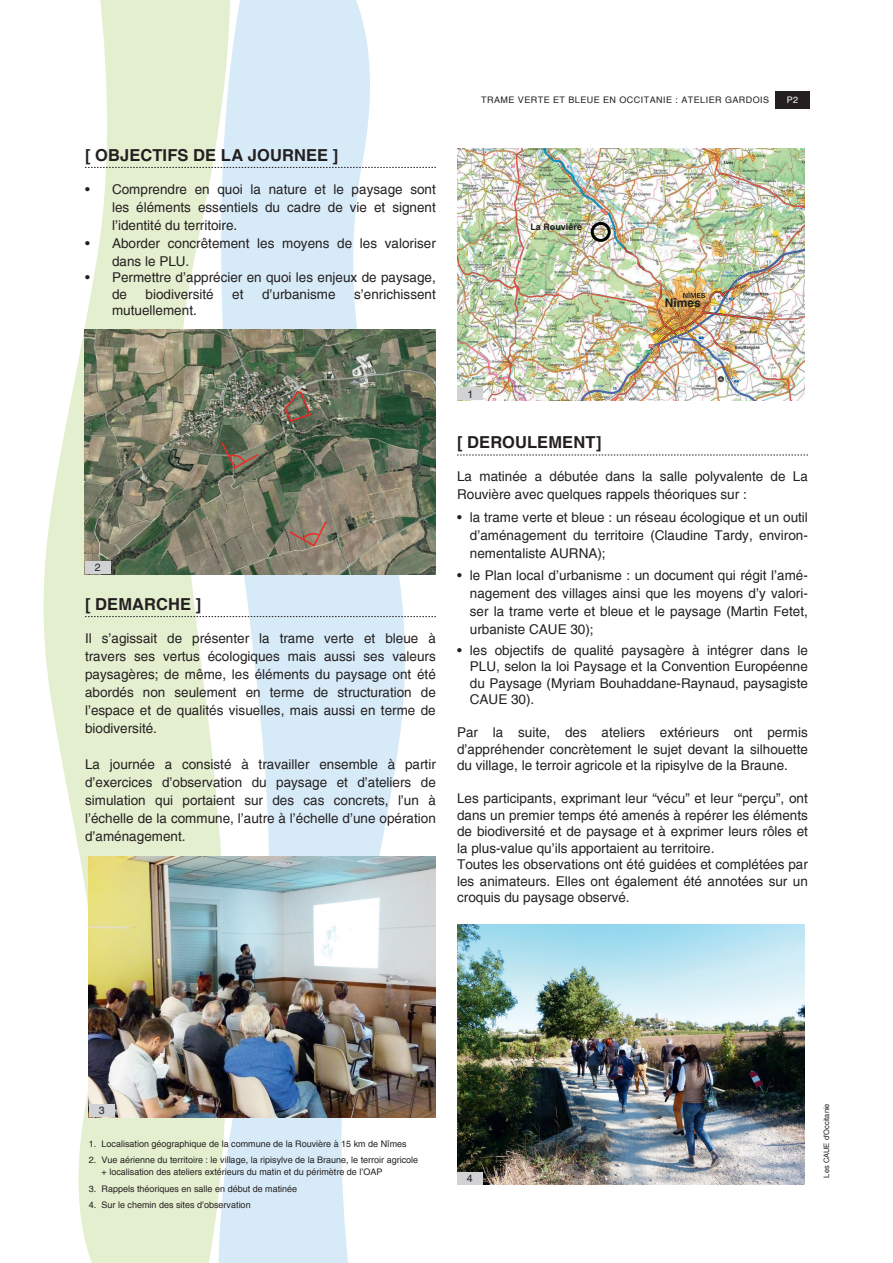
<style>
.page{position:relative;width:893px;height:1263px;background:#fff}
.page>*{position:absolute;margin:0;border:0;box-sizing:border-box;transform-origin:0 0}
.t1{font:700 16.5px "Helvetica";letter-spacing:.005em;color:#231f20}
.t2{font:13.5px/18px "Helvetica";color:#231f20;text-align:justify}
.t3{font:700 12px "Helvetica";color:#231f20}
.t4{font:10.5px "Helvetica";color:#231f20}
.t5{font:9px/12px "Helvetica";color:#231f20}
.t6{font:9px "Helvetica";letter-spacing:.05em;color:#231f20}
.t7{font:700 9px "Helvetica";color:#231f20}
.t8{font:9px "Helvetica";color:#fff}
.t9{font:7.5px "Helvetica";color:#231f20}
</style>
<div class="page">
<div style="left:775px;top:91px;width:34px;height:17px;background:#231f20"></div>
<svg style="left:43px;top:0;width:173px;height:1263px;fill:#e4efcf"></svg>
<svg style="left:216px;top:0;width:190px;height:1263px;fill:#d7eaf7"></svg>
<svg style="left:85px;top:167px;width:351px;height:1px"></svg>
<svg style="left:457px;top:455px;width:351px;height:1px"></svg>
<svg style="left:85px;top:616px;width:351px;height:1px"></svg>
<img style="left:457px;top:149px;width:24px;height:251px">
<img style="left:481px;top:149px;width:323px;height:251px">
<img style="left:566px;top:149px;width:214px;height:251px">
<img style="left:718px;top:215px;width:27px;height:12px">
<img style="left:628px;top:344px;width:14px;height:14px">
<img style="left:565px;top:290px;width:14px;height:3px">
<div style="left:591px;top:222px;width:20px;height:20px;border:3px solid #000;border-radius:50%"></div>
<div style="left:458px;top:387px;width:25px;height:13px;background:#d1d2d4"></div>
<img style="left:89px;top:857px;width:347px;height:260px">
<div style="left:89px;top:1104px;width:25px;height:13px;background:#d1d2d4"></div>
<img style="left:85px;top:330px;width:351px;height:244px">
<div style="left:85px;top:561px;width:26px;height:13px;background:#d1d2d4"></div>
<svg style="left:288px;top:520px;width:40px;height:28px"></svg>
<svg style="left:220px;top:441px;width:40px;height:29px"></svg>
<svg style="left:283px;top:390px;width:29px;height:33px"></svg>
<img style="left:457px;top:924px;width:347px;height:261px">
<div style="left:457px;top:1172px;width:26px;height:13px;background:#d1d2d4"></div>
<p class="t1" style="left:85px;top:145px;width:255px">[ OBJECTIFS DE LA JOURNEE ]</p>
<p class="t2" style="left:112px;top:180px;width:325px;text-indent:-27px">• Comprendre en quoi la nature et le paysage sont les éléments essentiels du cadre de vie et signent l’identité du territoire.</p>
<p class="t2" style="left:112px;top:234px;width:325px;text-indent:-27px">• Aborder concrêtement les moyens de les valoriser dans le PLU.</p>
<p class="t2" style="left:112px;top:270px;width:325px;line-height:16.5px;text-indent:-27px">• Permettre d’apprécier en quoi les enjeux de paysage, de</p>
<p class="t2" style="left:146px;top:285px;width:70px">biodiversité</p>
<p class="t2" style="left:232px;top:285px;width:13px">et</p>
<p class="t2" style="left:262px;top:285px;width:75px">d’urbanisme</p>
<p class="t2" style="left:354px;top:285px;width:83px">s’enrichissent</p>
<p class="t2" style="left:112px;top:302px;width:86px">mutuellement.</p>
<p class="t6" style="left:481px;top:95px;width:290px">TRAME VERTE ET BLEUE EN OCCITANIE : ATELIER GARDOIS</p>
<p class="t8" style="left:787px;top:95px;width:13px">P2</p>
<p class="t7" style="left:530px;top:221px;width:53px">La Rouvière</p>
<p class="t3" style="left:665px;top:296px;width:38px">Nîmes</p>
<p class="t4" style="left:95px;top:561px;width:7px">2</p>
<p class="t1" style="left:85px;top:594px;width:118px">[ DEMARCHE ]</p>
<p class="t2" style="left:85px;top:630px;width:352px">Il s’agissait de présenter la trame verte et bleue à travers ses vertus écologiques mais aussi ses valeurs paysagères; de même, les éléments du paysage ont été abordés non seulement en terme de structuration de l’espace et de qualités visuelles, mais aussi en terme de biodiversité.</p>
<p class="t2" style="left:85px;top:756px;width:352px">La journée a consisté à travailler ensemble à partir d’exercices d’observation du paysage et d’ateliers de simulation qui portaient sur des cas concrets, l’un à l’échelle de la commune, l’autre à l’échelle d’une opération d’aménagement.</p>
<p class="t4" style="left:467px;top:388px;width:7px">1</p>
<p class="t1" style="left:457px;top:432px;width:146px">[ DEROULEMENT]</p>
<p class="t2" style="left:457px;top:468px;width:352px">La matinée a débutée dans la salle polyvalente de La<br>Rouvière avec quelques rappels théoriques sur :</p>
<p class="t2" style="left:470px;top:508px;width:340px;text-indent:-13px">• la trame verte et bleue : un réseau écologique et un outil d’aménagement du territoire (Claudine Tardy, environ&shy;nementaliste AURNA);</p>
<p class="t2" style="left:470px;top:567px;width:340px;text-indent:-13px">• le Plan local d’urbanisme : un document qui régit l’amé&shy;nagement des villages ainsi que les moyens d’y valori&shy;ser la trame verte et bleue et le paysage (Martin Fetet, urbaniste CAUE 30);</p>
<p class="t2" style="left:470px;top:642px;width:340px;line-height:16.5px;text-indent:-13px">• les objectifs de qualité paysagère à intégrer dans le PLU, selon la loi Paysage et la Convention Européenne du Paysage (Myriam Bouhaddane-Raynaud, paysagiste CAUE 30).</p>
<p class="t2" style="left:457px;top:724px;width:352px;line-height:16.5px">Par la suite, des ateliers extérieurs ont permis d’appréhender concrètement le sujet devant la silhouette du village, le terroir agricole et la ripisylve de la Braune.</p>
<p class="t2" style="left:457px;top:790px;width:352px;line-height:16.5px;text-align:left">Les participants, exprimant leur “vécu” et leur “perçu”, ont dans un premier temps été amenés à repérer les éléments de biodiversité et de paysage et à exprimer leurs rôles et la plus-value qu’ils apportaient au territoire.<br>Toutes les observations ont été guidées et complétées par les animateurs. Elles ont également été annotées sur un croquis du paysage observé.</p>
<p class="t4" style="left:99px;top:1104px;width:7px">3</p>
<p class="t5" style="left:89px;top:1138px;width:319px">1. Localisation géographique de la commune de la Rouvière à 15 km de Nîmes</p>
<p class="t5" style="left:102px;top:1154px;width:318px;text-indent:-13px">2. Vue aérienne du territoire : le village, la ripisylve de la Braune, le terroir agricole + localisation des ateliers extérieurs du matin et du périmètre de l’OAP</p>
<p class="t5" style="left:89px;top:1183px;width:210px">3. Rappels théoriques en salle en début de matinée</p>
<p class="t5" style="left:89px;top:1199px;width:163px">4. Sur le chemin des sites d’observation</p>
<p class="t4" style="left:467px;top:1172px;width:7px">4</p>
<p class="t9" style="left:822px;top:1177px;width:76px;rotate:-90deg">Les CAUE d’Occitanie</p>
</div>
